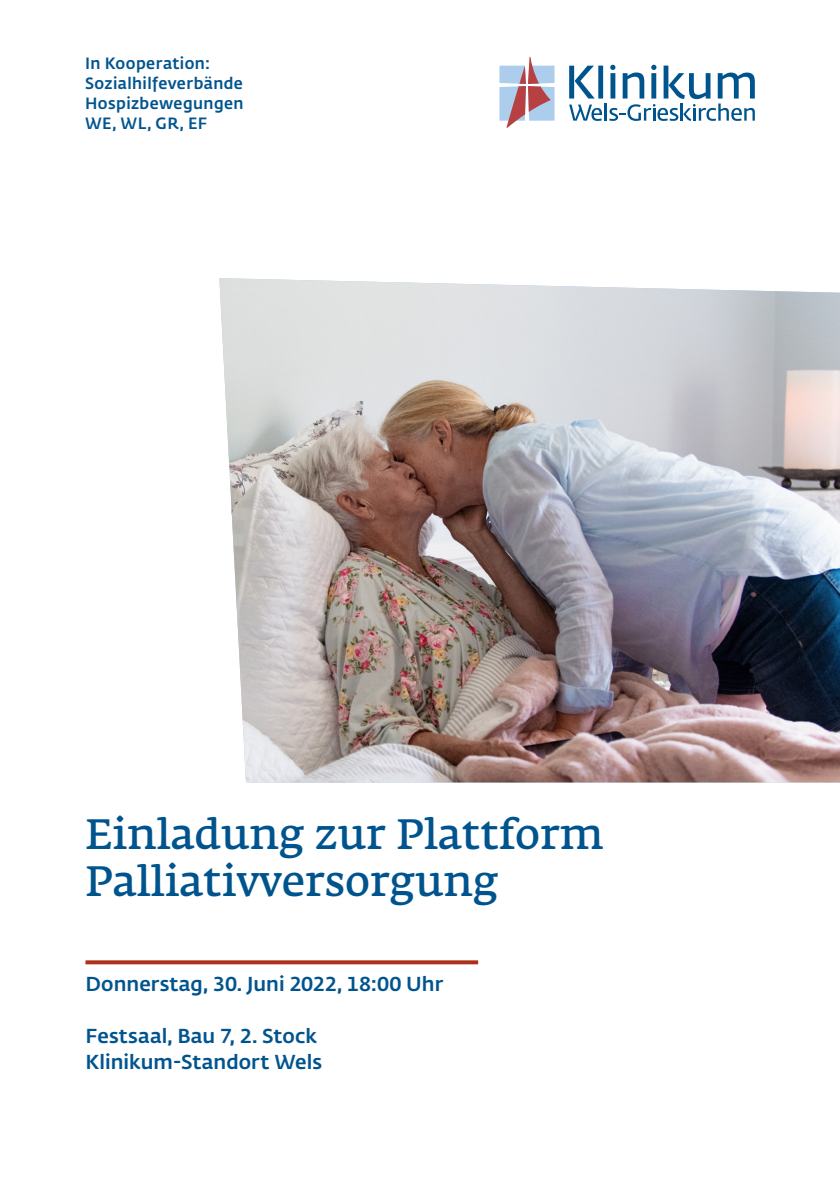
<style>
.page{position:relative;width:840px;height:1191px;background:#fff}
.page>*{position:absolute;margin:0;border:0;box-sizing:border-box;transform-origin:0 0}
.Titel_HL3_mehrzeilig{font:42px/47px "Fedra Serif A Std Demi";color:#00548e}
.Fließtext{font:500 20px "Fedra Sans Std";letter-spacing:.005em;color:#00548e}
.Abteilungslogos{font:500 16.2px "Fedra Sans Std";letter-spacing:.025em;color:#00548e}
</style>
<div class="page">
<svg style="left:85px;top:960px;width:393px;height:4px;background:#b4412e"></svg>
<img style="left:219px;top:278px;width:620px;height:504px">
<svg style="left:499px;top:57px;width:55px;height:71px"></svg>
<svg style="left:569px;top:65px;width:185px;height:56px"></svg>
<p class="Abteilungslogos" style="left:85px;top:54px;width:126px">In Kooperation:</p>
<p class="Abteilungslogos" style="left:85px;top:74px;width:159px">Sozialhilfeverbände</p>
<p class="Abteilungslogos" style="left:85px;top:94px;width:160px">Hospizbewegungen</p>
<p class="Abteilungslogos" style="left:85px;top:114px;width:123px">WE, WL, GR, EF</p>
<p class="Titel_HL3_mehrzeilig" style="left:85px;top:814px;width:519px">Einladung zur Plattform<br>Palliativversorgung</p>
<p class="Fließtext" style="left:85px;top:971px;width:359px">Donnerstag, 30. Juni 2022, 18:00 Uhr</p>
<p class="Fließtext" style="left:85px;top:1023px;width:233px">Festsaal, Bau 7, 2. Stock</p>
<p class="Fließtext" style="left:85px;top:1049px;width:238px">Klinikum-Standort Wels</p>
</div>
